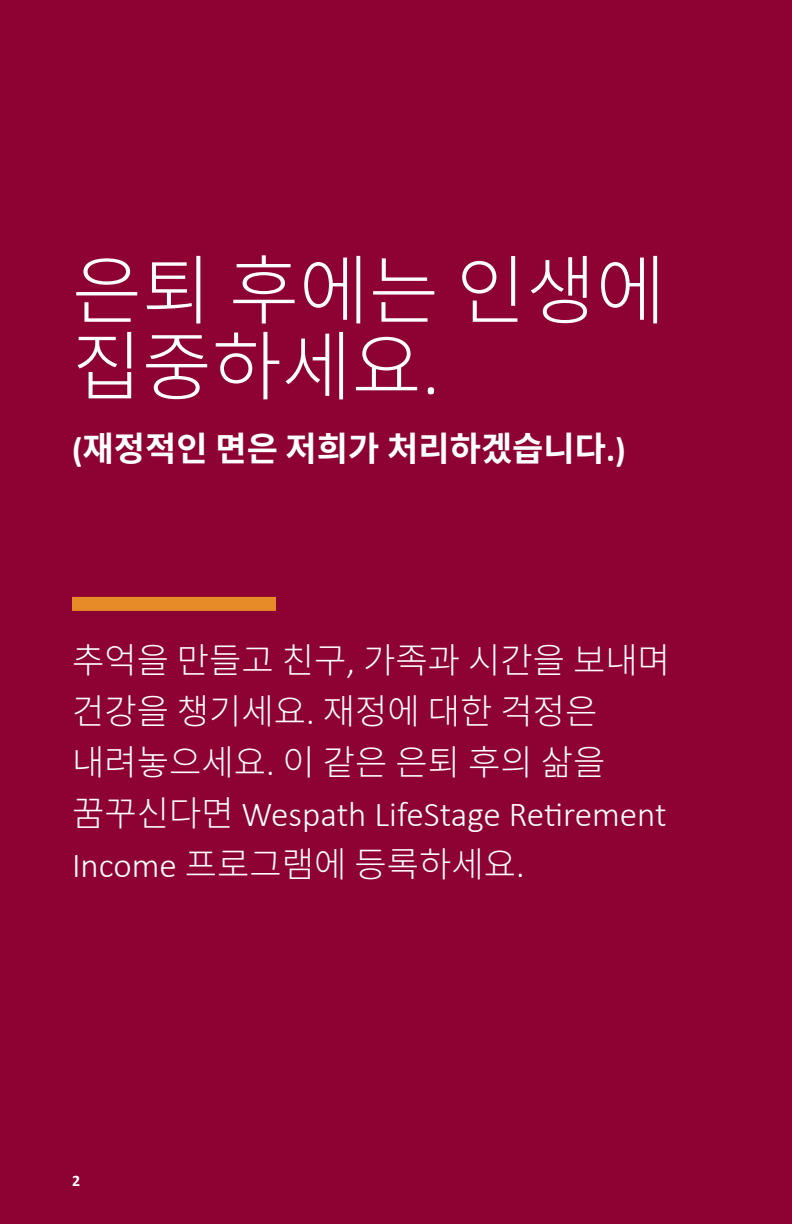
<style>
.page{position:relative;width:792px;height:1224px;background:#8d0233}
.page>*{position:absolute;margin:0;border:0;box-sizing:border-box;transform-origin:0 0}
.t1{font:300 76px/76px "Noto Sans CJ Kkr";color:#fff}
.t2{font:300 35.2px/50.8px "Noto Sans CJ Kkr";color:#fff}
.t3{font:700 34px "Noto Sans CJ Kkr";color:#fff}
.t4{font:700 16px "Calibri";color:#fff}
.s1{font-family:"Calibri"}
</style>
<div class="page">
<div style="left:72px;top:597px;width:204px;height:14px;background:#e68b27"></div>
<p class="t1" style="left:72px;top:254px;width:595px">은퇴 후에는 인생에 집중하세요<span class="s1">.</span></p>
<p class="t3" style="left:72px;top:429px;width:555px"><span class="s1">(</span>재정적인 면은 저희가 처리하겠습니다<span class="s1">.)</span></p>
<p class="t2" style="left:72px;top:636px;width:600px">추억을 만들고 친구<span class="s1">,</span> 가족과 시간을 보내며 건강을 챙기세요<span class="s1">.</span> 재정에 대한 걱정은 내려놓으세요<span class="s1">.</span> 이 같은 은퇴 후의 삶을 꿈꾸신다면 <span class="s1">Wespath LifeStage Retirement<br>Income</span> 프로그램에 등록하세요<span class="s1">.</span></p>
<p class="t4" style="left:72px;top:1169px;width:10px">2</p>
</div>
